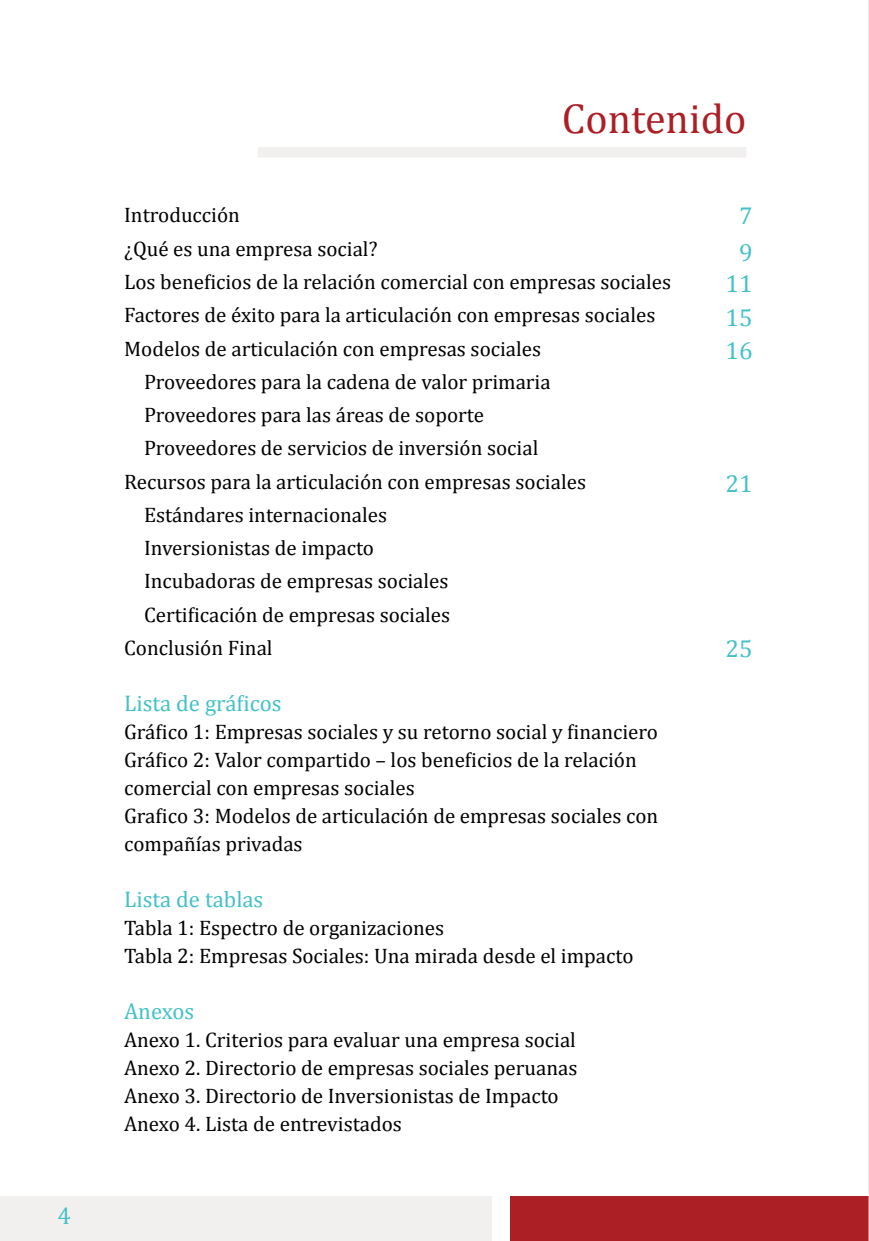
<style>
.page{position:relative;width:869px;height:1241px;background:#fff}
.page>*{position:absolute;margin:0;border:0;box-sizing:border-box;transform-origin:0 0}
.t1{font:42px "Cambria";color:#ac1f25}
.t2{font:24.5px/31px "Cambria";color:#42c1c8;text-align:center}
.t3{font:22.75px "Cambria";color:#42c1c8}
.t4{font:21px/28px "Cambria";color:#000}
</style>
<div class="page">
<div style="left:0;top:1195px;width:492px;height:45px;background:#f2f0ef"></div>
<div style="left:510px;top:1195px;width:358px;height:45px;background:#ac1f25"></div>
<div style="left:257px;top:147px;width:489px;height:10px;background:#f2f0ef"></div>
<hr style="left:868px;top:0;width:1px;height:1240px;background:#dcddde">
<p class="t2" style="left:57px;top:1199px;width:15px">4</p>
<h1 class="t1" style="left:561px;top:94px;width:186px">Contenido</h1>
<p class="t4" style="left:124px;top:201px;width:117px">Introducción</p>
<p class="t2" style="left:738px;top:200px;width:15px">7</p>
<p class="t4" style="left:124px;top:234px;width:255px">¿Qué es una empresa social?</p>
<p class="t4" style="left:124px;top:268px;width:548px">Los beneficios de la relación comercial con empresas sociales</p>
<p class="t4" style="left:124px;top:301px;width:532px">Factores de éxito para la articulación con empresas sociales</p>
<p class="t4" style="left:124px;top:334px;width:418px">Modelos de articulación con empresas sociales</p>
<p class="t4" style="left:144px;top:367px;width:408px">Proveedores para la cadena de valor primaria</p>
<p class="t4" style="left:144px;top:401px;width:341px">Proveedores para las áreas de soporte</p>
<p class="t4" style="left:144px;top:434px;width:395px">Proveedores de servicios de inversión social</p>
<p class="t4" style="left:124px;top:467px;width:463px">Recursos para la articulación con empresas sociales</p>
<p class="t4" style="left:144px;top:500px;width:244px">Estándares internacionales</p>
<p class="t4" style="left:144px;top:534px;width:231px">Inversionistas de impacto</p>
<p class="t4" style="left:144px;top:567px;width:306px">Incubadoras de empresas sociales</p>
<p class="t4" style="left:144px;top:600px;width:307px">Certificación de empresas sociales</p>
<p class="t4" style="left:124px;top:633px;width:150px">Conclusión Final</p>
<p class="t3" style="left:124px;top:689px;width:159px">Lista de gráficos</p>
<p class="t4" style="left:124px;top:717px;width:535px">Gráfico 1: Empresas sociales y su retorno social y financiero Gráfico 2: Valor compartido – los beneficios de la relación comercial con empresas sociales<br>Grafico 3: Modelos de articulación de empresas sociales con compañías privadas</p>
<p class="t3" style="left:124px;top:885px;width:141px">Lista de tablas</p>
<p class="t4" style="left:124px;top:913px;width:510px">Tabla 1: Espectro de organizaciones<br>Tabla 2: Empresas Sociales: Una mirada desde el impacto</p>
<p class="t3" style="left:124px;top:997px;width:72px">Anexos</p>
<p class="t4" style="left:124px;top:1025px;width:454px">Anexo 1. Criterios para evaluar una empresa social Anexo 2. Directorio de empresas sociales peruanas Anexo 3. Directorio de Inversionistas de Impacto Anexo 4. Lista de entrevistados</p>
<p class="t2" style="left:725px;top:237px;width:29px">9<br>11</p>
<p class="t2" style="left:725px;top:302px;width:29px;line-height:32.4px;text-align:left">15<br>16</p>
<p class="t2" style="left:725px;top:468px;width:29px">21</p>
<p class="t2" style="left:725px;top:633px;width:29px">25</p>
</div>
